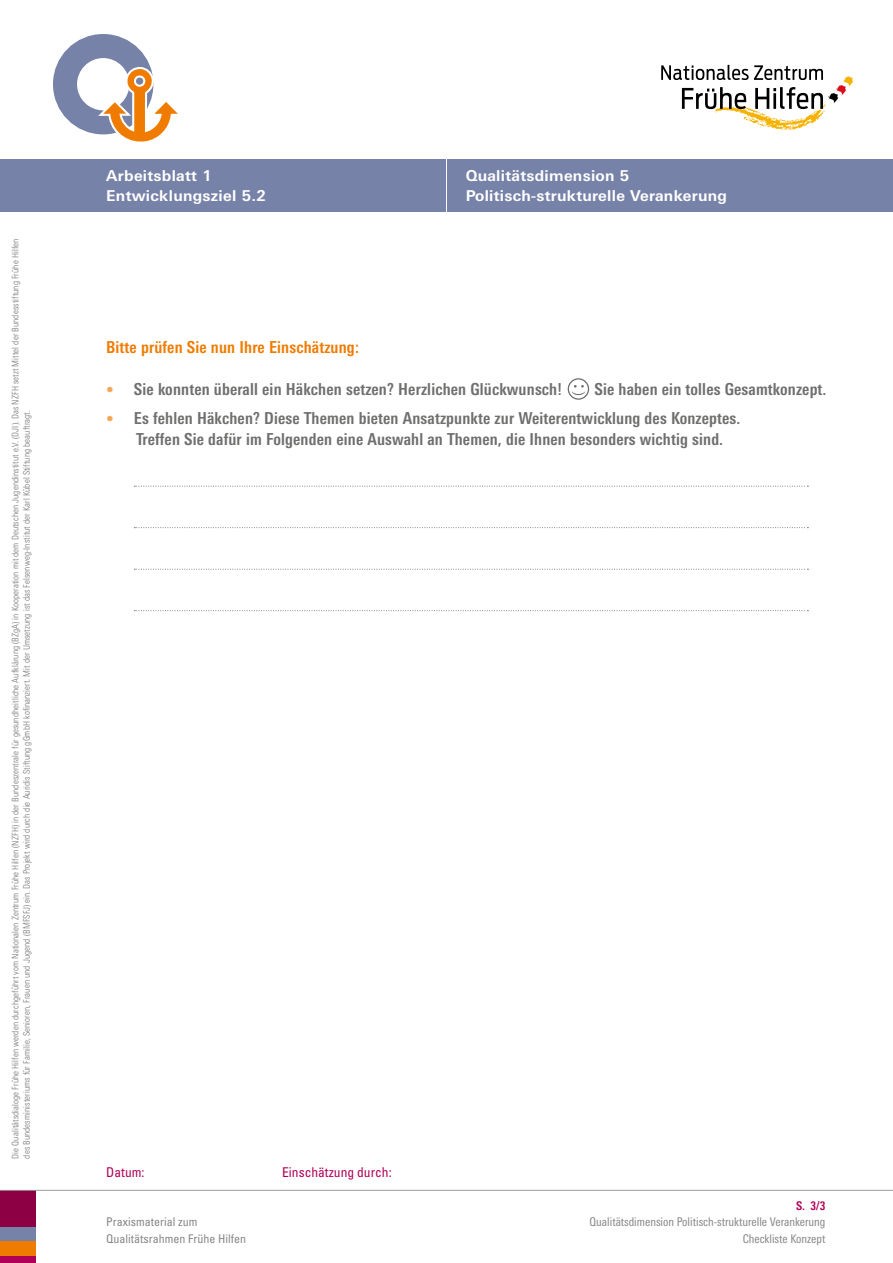
<style>
.page{position:relative;width:893px;height:1263px;background:#fff}
.page>*{position:absolute;margin:0;border:0;box-sizing:border-box;transform-origin:0 0}
.t1{font:700 condensed 16.5px/21px "Linotype Univers";letter-spacing:.01em;color:#6f6f6e}
.p_2{font:700 condensed 16.5px "Linotype Univers";letter-spacing:.01em;color:#ef7c00}
.t2{font:700 15px/19.5px "Linotype Univers Basic";letter-spacing:.02em;color:#fff}
.t3{font:condensed 13.5px "Univers LT Std";color:#b10057}
.t4{font:condensed 12px/16.5px "Linotype Univers";color:#878786;text-align:right}
.t5{font:condensed 12px/16.5px "Univers LT Std";color:#878786}
.t6{font:700 condensed 12px "Linotype Univers";color:#b10057}
.t7{font:300 condensed 9px/11.2px "Linotype Univers";letter-spacing:.01em;color:#6f6f6e}
.s1{font-weight:400;font-size:15.3px;color:#f6a657}
</style>
<div class="page">
<div style="left:0;top:1255px;width:35px;height:8px;background:#b10057"></div>
<div style="left:0;top:1191px;width:35px;height:36px;background:#8d0044"></div>
<div style="left:0;top:1227px;width:35px;height:14px;background:#7782a8"></div>
<div style="left:0;top:1241px;width:35px;height:14px;background:#ef7c00"></div>
<div style="left:0;top:159px;width:893px;height:53px;background:#7782a8"></div>
<hr style="left:446px;top:147px;width:1px;height:74px;background:#fff">
<hr style="left:0;top:1190px;width:893px;height:1px;background:#9c9d9d">
<div style="left:53px;top:34px;width:100px;height:100px;border:24px solid #7682a7;border-radius:50%"></div>
<svg style="left:96px;top:67px;width:82px;height:75px"></svg>
<svg style="left:661px;top:65px;width:192px;height:65px"></svg>
<svg style="left:134px;top:486px;width:674px;height:1px"></svg>
<svg style="left:134px;top:527px;width:674px;height:1px"></svg>
<svg style="left:134px;top:569px;width:674px;height:1px"></svg>
<svg style="left:134px;top:610px;width:674px;height:1px"></svg>
<div style="left:568px;top:378px;width:21px;height:22px;border:1px solid #6f6f6e;border-radius:50%"></div>
<svg style="left:572px;top:385px;width:13px;height:10px"></svg>
<p class="t7" style="left:10px;top:1158px;width:921px;rotate:-90deg">Die Qualitätsdialoge Frühe Hilfen werden durchgeführt vom Nationalen Zentrum Frühe Hilfen (NZFH) in der Bundeszentrale für gesundheitliche Aufklärung (BZgA) in Kooperation mit dem Deutschen Jugendinstitut e.V. (DJI). Das NZFH setzt Mittel der Bundesstiftung Frühe Hilfen des Bundesministeriums für Familie, Senioren, Frauen und Jugend (BMFSFJ) ein. Das Projekt wird durch die Auridis Stiftung gGmbH kofinanziert. Mit der Umsetzung ist das Felsenweg-Institut der Karl Kübel Stiftung beauftragt.</p>
<h2 class="t2" style="left:106px;top:166px;width:161px">Arbeitsblatt 1<br>Entwicklungsziel 5.2</h2>
<h2 class="t2" style="left:466px;top:166px;width:263px">Qualitätsdimension 5<br>Politisch-strukturelle Verankerung</h2>
<p class="p_2" style="left:106px;top:337px;width:254px">Bitte prüfen Sie nun Ihre Einschätzung:</p>
<p class="t1" style="left:106px;top:378px;width:457px"><span class="s1">•</span> Sie konnten überall ein Häkchen setzen? Herzlichen Glückwunsch!</p>
<p class="t1" style="left:595px;top:378px;width:233px">Sie haben ein tolles Gesamtkonzept.</p>
<p class="t1" style="left:136px;top:408px;width:606px;text-indent:-30px"><span class="s1">•</span> Es fehlen Häkchen? Diese Themen bieten Ansatzpunkte zur Weiterentwicklung des Konzeptes.<br>Treffen Sie dafür im Folgenden eine Auswahl an Themen, die Ihnen besonders wichtig sind.</p>
<h3 class="t3" style="left:106px;top:1163px;width:40px">Datum:</h3>
<h3 class="t3" style="left:282px;top:1163px;width:111px">Einschätzung durch:</h3>
<h3 class="t5" style="left:106px;top:1213px;width:141px">Praxismaterial zum<br>Qualitätsrahmen Frühe Hilfen</h3>
<h3 class="t6" style="left:796px;top:1198px;width:31px">S. 3/3</h3>
<h3 class="t4" style="left:590px;top:1214px;width:237px">Qualitätsdimension Politisch-strukturelle Verankerung<br>Checkliste Konzept</h3>
</div>
